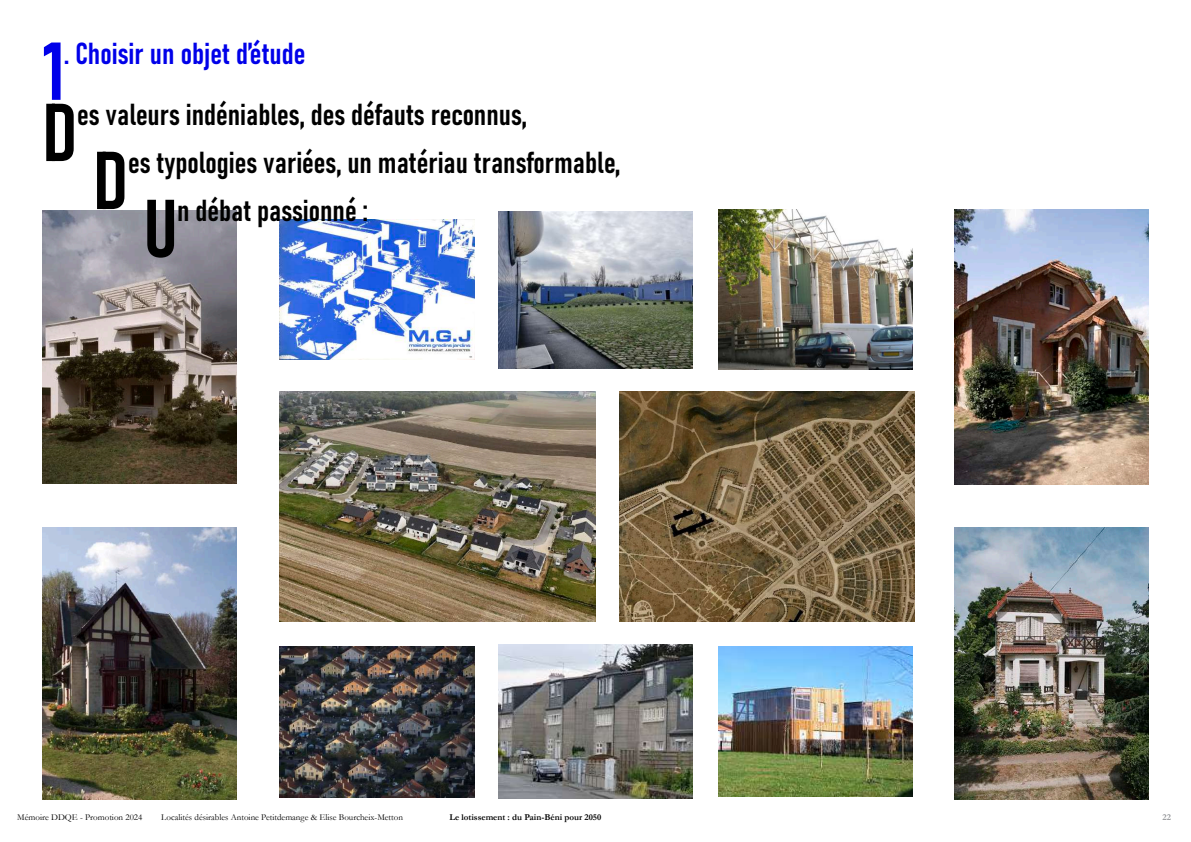
<style>
.page{position:relative;width:1191px;height:842px;background:#fff}
.page>*{position:absolute;margin:0;border:0;box-sizing:border-box;transform-origin:0 0}
.t1{font:600 condensed 80.7px "Bahnschrift";color:#000}
.t2{font:600 condensed 80.7px "Bahnschrift";color:#0000e9}
.t3{font:600 condensed 30px "Bahnschrift";color:#000}
.t4{font:600 condensed 30px "Bahnschrift";color:#0000e9}
.t5{font:9px "Garamond";color:#000}
.t6{font:700 9px "Garamond";color:#000}
.t7{font:700 9px "Garamond";color:#939598}
</style>
<div class="page">
<img style="left:280px;top:220px;width:194px;height:140px">
<img style="left:280px;top:647px;width:194px;height:151px">
<img style="left:43px;top:210px;width:194px;height:274px">
<img style="left:43px;top:527px;width:194px;height:272px">
<img style="left:954px;top:210px;width:194px;height:274px">
<img style="left:498px;top:644px;width:194px;height:155px">
<img style="left:718px;top:210px;width:194px;height:160px">
<img style="left:954px;top:527px;width:194px;height:272px">
<img style="left:498px;top:211px;width:194px;height:158px">
<img style="left:718px;top:647px;width:194px;height:150px">
<img style="left:619px;top:392px;width:295px;height:230px">
<img style="left:280px;top:392px;width:315px;height:230px">
<h1 class="t2" style="left:43px;top:36px;width:23px">1</h1>
<p class="t4" style="left:64px;top:40px;width:243px">. Choisir un objet d’étude</p>
<h1 class="t1" style="left:43px;top:97px;width:36px">D</h1>
<p class="t3" style="left:77px;top:101px;width:451px">es valeurs indéniables, des défauts reconnus,</p>
<h1 class="t1" style="left:93px;top:145px;width:36px">D</h1>
<p class="t3" style="left:128px;top:149px;width:494px">es typologies variées, un matériau transformable,</p>
<h1 class="t1" style="left:144px;top:193px;width:35px">U</h1>
<p class="t3" style="left:177px;top:197px;width:192px">n débat passionné :</p>
<p class="t5" style="left:17px;top:814px;width:127px">Mémoire DDQE - Promotion 2024</p>
<p class="t5" style="left:161px;top:814px;width:243px">Localités désirables Antoine Petitdemange &amp; Elise Bourcheix-Metton</p>
<p class="t6" style="left:449px;top:814px;width:153px">Le lotissement : du Pain-Béni pour 2050</p>
<p class="t7" style="left:1162px;top:814px;width:10px">22</p>
</div>
